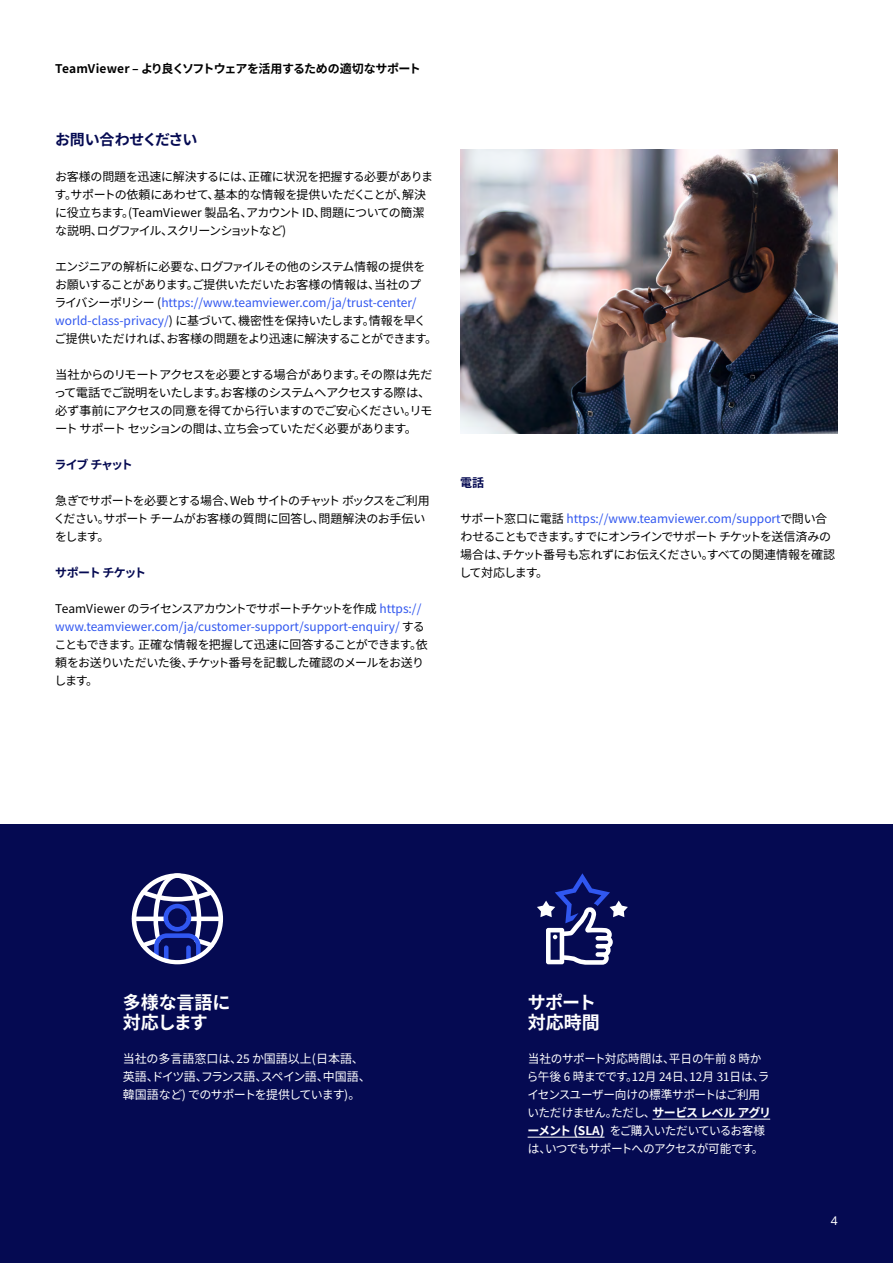
<style>
.page{position:relative;width:893px;height:1263px;background:#fff}
.page>*{position:absolute;margin:0;border:0;box-sizing:border-box;transform-origin:0 0}
.t1{font:700 18px/19.8px "Noto Sans JP";letter-spacing:-.005em;color:#fff}
.t2{font:700 15px "Noto Sans JP";letter-spacing:-.02em;color:#050a52}
.t3{font:12px/18px "Noto Sans JP";letter-spacing:-.03em;color:#000}
.t4{font:12px/18px "Noto Sans JP";letter-spacing:-.035em;color:#fff}
.t5{font:12px/18px "Noto Sans JP";letter-spacing:-.065em;color:#000}
.t6{font:12px/18px "Noto Sans JP";letter-spacing:-.05em;color:#000}
.t7{font:700 12px "Noto Sans JP";letter-spacing:-.03em;color:#000}
.t8{font:700 12px "Noto Sans JP";letter-spacing:-.11em;color:#050a52}
.t9{font:700 12px "Noto Sans JP";letter-spacing:-.085em;color:#050a52}
.t10{font:12px "Noto Sans";color:#fff}
.s1{color:#3056ef}
.s2{font-weight:700}
</style>
<div class="page">
<div style="left:0;top:825px;width:893px;height:438px;background:#050a52"></div>
<hr style="left:652px;top:1119px;width:118px;height:1px;background:#fff">
<hr style="left:528px;top:1137px;width:76px;height:1px;background:#fff">
<svg style="left:537px;top:873px;width:91px;height:92px"></svg>
<img style="left:460px;top:150px;width:378px;height:283px">
<svg style="left:132px;top:873px;width:91px;height:91px"></svg>
<p class="t7" style="left:55px;top:62px;width:367px">TeamViewer – より良くソフトウェアを活用するための適切なサポート</p>
<p class="t2" style="left:55px;top:131px;width:144px">お問い合わせください</p>
<p class="t3" style="left:55px;top:168px;width:380px">お客様の問題を迅速に解決するには、正確に状況を把握する必要があります。サポートの依頼にあわせて、基本的な情報を提供いただくことが、解決に役立ちます。(TeamViewer 製品名、アカウント ID、問題についての簡潔な説明、ログファイル、スクリーンショットなど)</p>
<p class="t3" style="left:54px;top:258px;width:384px">エンジニアの解析に必要な、ログファイルその他のシステム情報の提供をお願いすることがあります。ご提供いただいたお客様の情報は、当社のプ<br>ライバシーポリシー (<span class="s1">https://www.teamviewer.com/ja/trust-center/ world-class-privacy/</span>) に基づいて、機密性を保持いたします。情報を早くご提供いただければ、お客様の問題をより迅速に解決することができます。</p>
<p class="t5" style="left:54px;top:366px;width:380px">当社からのリモート アクセスを必要とする場合があります。その際は先だって電話でご説明をいたします。お客様のシステムへアクセスする際は、必ず事前にアクセスの同意を得てから行いますのでご安心ください。リモート サポート セッションの間は、立ち会っていただく必要があります。</p>
<p class="t8" style="left:55px;top:458px;width:80px">ライブ チャット</p>
<p class="t6" style="left:54px;top:492px;width:378px">急ぎでサポートを必要とする場合、Web サイトのチャット ボックスをご利用ください。サポート チームがお客様の質問に回答し、問題解決のお手伝いをします。</p>
<p class="t9" style="left:55px;top:566px;width:93px">サポート チケット</p>
<p class="t3" style="left:54px;top:600px;width:375px">TeamViewer のライセンスアカウントでサポートチケットを作成 <span class="s1">https:// www.teamviewer.com/ja/customer-support/support-enquiry/</span> することもできます。正確な情報を把握して迅速に回答することができます。依頼をお送りいただいた後、チケット番号を記載した確認のメールをお送りします。</p>
<p class="t8" style="left:460px;top:476px;width:25px">電話</p>
<p class="t3" style="left:459px;top:510px;width:377px">サポート窓口に電話 <span class="s1">https://www.teamviewer.com/support</span>で問い合わせることもできます。すでにオンラインでサポート チケットを送信済みの場合は、チケット番号も忘れずにお伝えください。すべての関連情報を確認して対応します。</p>
<h1 class="t1" style="left:123px;top:993px;width:109px">多様な言語に対応します</h1>
<p class="t4" style="left:123px;top:1050px;width:249px">当社の多言語窓口は、25 か国語以上(日本語、英語、ドイツ語、フランス語、スペイン語、中国語、韓国語など) でのサポートを提供しています)。</p>
<h1 class="t1" style="left:528px;top:993px;width:74px">サポート対応時間</h1>
<p class="t4" style="left:527px;top:1050px;width:246px">当社のサポート対応時間は、平日の午前 8 時から午後 6 時までです。12月 24日、12月 31日は、ライセンスユーザー向けの標準サポートはご利用いただけません。ただし、<span class="s2">サービス レベル アグリーメント (SLA)</span> をご購入いただいているお客様は、いつでもサポートへのアクセスが可能です。</p>
<p class="t10" style="left:831px;top:1214px;width:8px">4</p>
</div>
